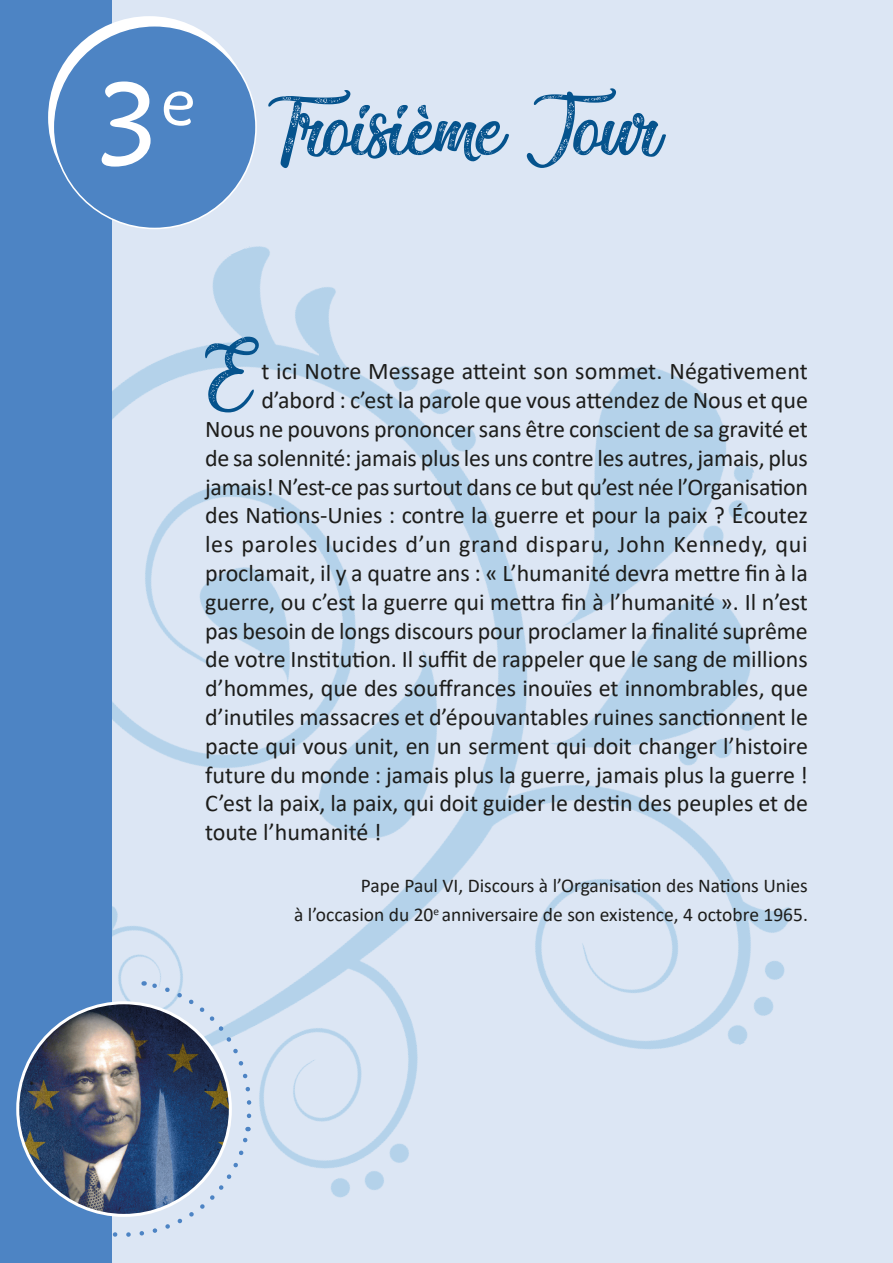
<style>
.page{position:relative;width:893px;height:1263px;background:#dce6f4}
.page>*{position:absolute;margin:0;border:0;box-sizing:border-box;transform-origin:0 0}
.t1{font:103.65px "Miraculous&Christmas";color:#05538d}
.t2{font:24px "Calibri";color:#1d1d1b}
.t3{font:24px "Calibri";letter-spacing:.03em;color:#1d1d1b}
.t4{font:19.5px/28.8px "Calibri";color:#1d1d1b;text-align:right}
.s1{font-family:"Maiandra GD";font-size:118.5px;color:#fff}
</style>
<div class="page">
<img style="left:111px;top:96px;width:565px;height:1167px">
<svg style="left:205px;top:337px;width:54px;height:75px"></svg>
<img style="left:676px;top:377px;width:115px;height:669px">
<div style="left:0;top:0;width:111px;height:1263px;background:#4d84c4"></div>
<div style="left:48px;top:16px;width:203px;height:203px;background:#fff;border-radius:50%"></div>
<div style="left:53px;top:26px;width:203px;height:202px;background:#4d84c4;border-radius:50%"></div>
<img style="left:18px;top:1003px;width:212px;height:212px;border-radius:106px">
<svg style="left:110px;top:1127px;width:142px;height:112px"></svg>
<svg style="left:144px;top:979px;width:109px;height:142px"></svg>
<h1 class="t1" style="left:94px;top:75px;width:569px"><span class="s1">3</span><sup>e</sup> Troisième Jour</h1>
<p class="t2" style="left:261px;top:355px;width:548px">t ici Notre Message atteint son sommet. Négativement</p>
<p class="t2" style="left:261px;top:384px;width:548px">d’abord : c’est la parole que vous attendez de Nous et que</p>
<p class="t2" style="left:205px;top:412px;width:604px">Nous ne pouvons prononcer sans être conscient de sa gravité et</p>
<p class="t2" style="left:205px;top:441px;width:604px">de sa solennité: jamais plus les uns contre les autres, jamais, plus</p>
<p class="t2" style="left:205px;top:470px;width:604px">jamais! N’est-ce pas surtout dans ce but qu’est née l’Organisation</p>
<p class="t2" style="left:205px;top:499px;width:604px">des Nations-Unies : contre la guerre et pour la paix ? Écoutez</p>
<p class="t3" style="left:205px;top:528px;width:604px">les paroles lucides d’un grand disparu, John Kennedy, qui</p>
<p class="t2" style="left:205px;top:556px;width:604px">proclamait, il y a quatre ans : « L’humanité devra mettre fin à la</p>
<p class="t2" style="left:205px;top:585px;width:604px">guerre, ou c’est la guerre qui mettra fin à l’humanité ». Il n’est</p>
<p class="t2" style="left:205px;top:614px;width:604px">pas besoin de longs discours pour proclamer la finalité suprême</p>
<p class="t2" style="left:205px;top:643px;width:604px">de votre Institution. Il suffit de rappeler que le sang de millions</p>
<p class="t2" style="left:205px;top:672px;width:604px">d’hommes, que des souffrances inouïes et innombrables, que</p>
<p class="t2" style="left:205px;top:700px;width:604px">d’inutiles massacres et d’épouvantables ruines sanctionnent le</p>
<p class="t2" style="left:205px;top:729px;width:604px">pacte qui vous unit, en un serment qui doit changer l’histoire</p>
<p class="t2" style="left:205px;top:758px;width:604px">future du monde : jamais plus la guerre, jamais plus la guerre !</p>
<p class="t2" style="left:205px;top:787px;width:604px">C’est la paix, la paix, qui doit guider le destin des peuples et de</p>
<p class="t2" style="left:205px;top:816px;width:178px">toute l’humanité !</p>
<p class="t4" style="left:294px;top:871px;width:515px">Pape Paul VI, Discours à l’Organisation des Nations Unies<br>à l’occasion du 20<sup>e</sup> anniversaire de son existence, 4 octobre 1965.</p>
</div>
